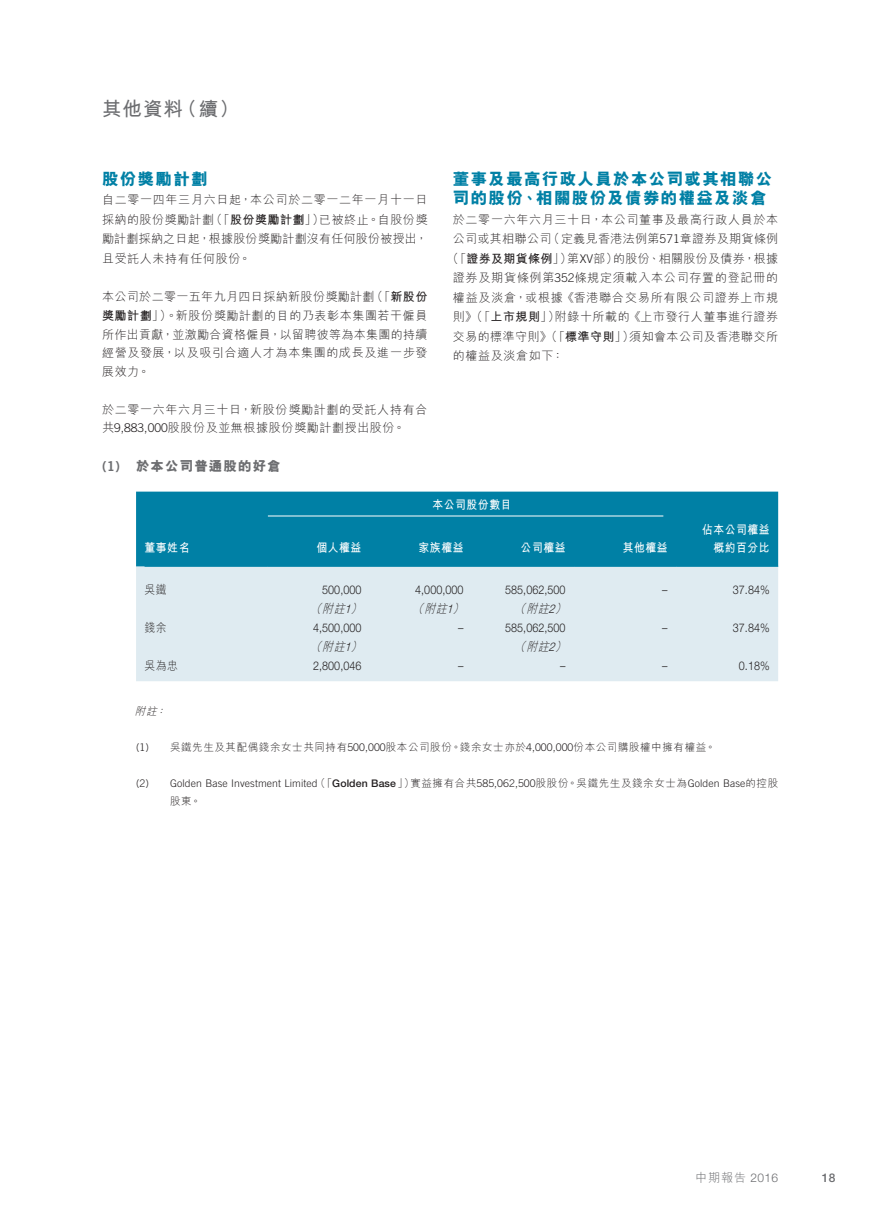
<style>
.page{position:relative;width:893px;height:1212px;background:#fff}
.page>*{position:absolute;margin:0;border:0;box-sizing:border-box;transform-origin:0 0}
.Body_Text{font:700 19.5px "M Hei HK";color:#6c6d70}
.Heading_1{font:800 16.5px/19.5px "M Hei HK";letter-spacing:.08em;color:#0080a5}
.Heading_2{font:800 13.5px "M Hei HK";letter-spacing:.08em;color:#6c6d70}
.Heading_2-2{font:13.5px "Trade Gothic LT Std Bd 2";color:#6c6d70}
.Body_Text-2{font:300 12px/18.8px "M Hei HK";letter-spacing:.055em;color:#231f20}
.Body_Text-3{font:300 12px "Helvetica Neue LT Std";letter-spacing:.005em;color:#231f20;scale:.9 1}
.Body_Text-4{font:300 12px/19.5px "M Hei HK";letter-spacing:.02em;color:#231f20}
.Body_Text-5{font:700 12px "M Hei HK";letter-spacing:.055em;color:#fff;scale:.9 1}
.Body_Text-6{font:700 12px "M Hei HK";letter-spacing:.035em;color:#231f20}
.Body_Text-7{font:italic 300 12px "M Hei HK";color:#231f20;scale:.9 1}
.Body_Text-8{font:300 12px "M Hei HK";letter-spacing:.025em;color:#231f20}
.Body_Text-9{font:300 12px "M Hei HK";letter-spacing:.035em;color:#231f20}
.t1{font:300 12px "M Hei HK";color:#6c6d70}
.Body_Text-10{font:300 12px "M Hei HK";letter-spacing:.03em;color:#231f20}
.Body_Text-11{font:300 12px "M Hei HK";letter-spacing:.055em;color:#231f20;scale:.9 1}
.Body_Text-12{font:italic 300 12px "Helvetica Neue LT Std";color:#231f20;scale:.9 1}
.t2{font:500 12px "Helvetica Neue LT Std";color:#6c6d70}
.Notes{font:300 10.5px "M Hei HK";letter-spacing:.06em;color:#231f20}
.Notes-2{font:300 10.5px "Trade Gothic LT Std";letter-spacing:.01em;color:#231f20}
.Notes-3{font:500 10.5px "Helvetica Neue LT Std";letter-spacing:.01em;color:#231f20}
.Notes-4{font:italic 300 10.5px "M Hei HK";color:#231f20}
.s1{font-weight:300}
.s2{font-weight:700}
.s3{font-family:"Trade Gothic LT Std"}
.s4{font-family:"Helvetica Neue LT Std"}
.s5{font-family:"M Hei HK";font-weight:300}
</style>
<div class="page">
<div style="left:136px;top:492px;width:642px;height:75px;background:#0080a5"></div>
<div style="left:136px;top:567px;width:642px;height:114px;background:#dfebf1"></div>
<hr style="left:268px;top:516px;width:395px;height:1px;background:#fff">
<hr style="left:145px;top:566px;width:123px;height:1px;background:#0080a5">
<hr style="left:268px;top:566px;width:102px;height:1px;background:#0080a5">
<hr style="left:370px;top:566px;width:102px;height:1px;background:#0080a5">
<hr style="left:472px;top:566px;width:102px;height:1px;background:#0080a5">
<hr style="left:574px;top:566px;width:102px;height:1px;background:#0080a5">
<hr style="left:676px;top:566px;width:102px;height:1px;background:#0080a5">
<p class="Body_Text" style="left:102px;top:94px;width:83px">其他資料</p>
<p class="Body_Text" style="left:177px;top:94px;width:63px">（續(</p>
<p class="Heading_1" style="left:102px;top:169px;width:107px">股份獎勵計劃</p>
<p class="Body_Text-2" style="left:102px;top:190px;width:327px;line-height:19.5px;text-align:right">自二零一四年三月六日起，本公司於二零一二年一月十一日已被終止。自股份獎</p>
<p class="Body_Text-6" style="left:210px;top:211px;width:115px"><span class="s1">（「</span>股份獎勵計劃<span class="s1">」）</span></p>
<p class="Body_Text-4" style="left:102px;top:209px;width:327px">採納的股份獎勵計劃<br>勵計劃採納之日起，根據股份獎勵計劃沒有任何股份被授出，且受託人未持有任何股份。</p>
<p class="Body_Text-6" style="left:371px;top:288px;width:58px"><span class="s1">（「</span>新股份</p>
<p class="Body_Text-2" style="left:102px;top:287px;width:327px">本公司於二零一五年九月四日採納新股份獎勵計劃<br><span class="s2">獎勵計劃</span>」）。新股份獎勵計劃的目的乃表彰本集團若干僱員所作出貢獻，並激勵合資格僱員，以留聘彼等為本集團的持續經營及發展，以及吸引合適人才為本集團的成長及進一步發展效力。</p>
<p class="Body_Text-2" style="left:102px;top:400px;width:327px">於二零一六年六月三十日，新股份獎勵計劃的受託人持有合共<span class="s3">9,883,000</span>股股份及並無根據股份獎勵計劃授出股份。</p>
<p class="Heading_2-2" style="left:102px;top:458px;width:20px">1( )</p>
<p class="Heading_2" style="left:136px;top:460px;width:146px">於本公司普通股的好倉</p>
<p class="Heading_1" style="left:453px;top:169px;width:321px">董事及最高行政人員於本公司或其相聯公司的股份、相關股份及債券的權益及淡倉</p>
<p class="Body_Text-2" style="left:453px;top:209px;width:327px;line-height:19.5px;text-align:right">於二零一六年六月三十日，本公司董事及最高行政人員於本（定義見香港法例第<span class="s3">571</span>章證券及期貨條例</p>
<p class="Body_Text-10" style="left:453px;top:233px;width:100px">公司或其相聯公司</p>
<p class="Body_Text-6" style="left:447px;top:250px;width:127px"><span class="s1">（「</span>證券及期貨條例<span class="s1">」）</span></p>
<p class="Body_Text-2" style="left:453px;top:268px;width:327px">證券及期貨條例第<span class="s3">352</span>條規定須載入本公司存置的登記冊的</p>
<p class="Body_Text-2" style="left:453px;top:288px;width:327px">權益及淡倉，或根據《香港聯合交易所有限公司證券上市規</p>
<p class="Body_Text-2" style="left:555px;top:307px;width:225px">附錄十所載的《上市發行人董事進行證券</p>
<p class="Body_Text-2" style="left:567px;top:249px;width:52px">第<span class="s3">XV</span>部）</p>
<p class="Body_Text-8" style="left:613px;top:252px;width:167px">的股份、相關股份及債券，根據</p>
<p class="Body_Text-2" style="left:453px;top:307px;width:108px">則》（「<span class="s2">上市規則</span>」）</p>
<p class="Body_Text-2" style="left:453px;top:326px;width:183px;line-height:19.5px">交易的標準守則》（「<span class="s2">標準守則</span>」）的權益及淡倉如下：</p>
<p class="Body_Text-9" style="left:629px;top:330px;width:150px">須知會本公司及香港聯交所</p>
<p class="Body_Text-5" style="left:432px;top:496px;width:89px">本公司股份數目</p>
<p class="Body_Text-5" style="left:145px;top:539px;width:51px">董事姓名</p>
<p class="Body_Text-11" style="left:145px;top:584px;width:26px">吳鐵</p>
<p class="Body_Text-5" style="left:317px;top:539px;width:51px">個人權益</p>
<p class="Body_Text-3" style="left:322px;top:583px;width:45px">500,000</p>
<p class="Body_Text-5" style="left:419px;top:539px;width:51px">家族權益</p>
<p class="Body_Text-3" style="left:415px;top:583px;width:55px">4,000,000</p>
<p class="Body_Text-5" style="left:521px;top:539px;width:51px">公司權益</p>
<p class="Body_Text-3" style="left:505px;top:583px;width:69px">585,062,500</p>
<p class="Body_Text-5" style="left:623px;top:539px;width:51px">其他權益</p>
<p class="Body_Text-3" style="left:662px;top:583px;width:7px">–</p>
<p class="Body_Text-5" style="left:702px;top:520px;width:77px">佔本公司權益</p>
<p class="Body_Text-5" style="left:713px;top:539px;width:64px">概約百分比</p>
<p class="Body_Text-3" style="left:733px;top:583px;width:42px">37.84%</p>
<p class="Body_Text-7" style="left:310px;top:603px;width:17px">（</p>
<p class="Body_Text-7" style="left:322px;top:603px;width:48px">附註）</p>
<p class="Body_Text-7" style="left:412px;top:603px;width:17px">（</p>
<p class="Body_Text-7" style="left:424px;top:603px;width:48px">附註）</p>
<p class="Body_Text-7" style="left:514px;top:603px;width:17px">（</p>
<p class="Body_Text-7" style="left:549px;top:603px;width:24px">(<span class="s4">2</span></p>
<p class="Body_Text-7" style="left:526px;top:603px;width:30px">附註</p>
<p class="Body_Text-12" style="left:345px;top:602px;width:12px">1</p>
<p class="Body_Text-12" style="left:447px;top:602px;width:12px">1</p>
<p class="Body_Text-11" style="left:145px;top:621px;width:26px">錢余</p>
<p class="Body_Text-3" style="left:313px;top:620px;width:55px">4,500,000</p>
<p class="Body_Text-3" style="left:458px;top:620px;width:7px">–</p>
<p class="Body_Text-3" style="left:505px;top:620px;width:69px">585,062,500</p>
<p class="Body_Text-3" style="left:662px;top:620px;width:7px">–</p>
<p class="Body_Text-3" style="left:733px;top:620px;width:42px">37.84%</p>
<p class="Body_Text-7" style="left:310px;top:640px;width:17px">（</p>
<p class="Body_Text-7" style="left:322px;top:640px;width:48px">附註）</p>
<p class="Body_Text-7" style="left:514px;top:640px;width:17px">（</p>
<p class="Body_Text-7" style="left:549px;top:640px;width:24px">(<span class="s4">2</span></p>
<p class="Body_Text-7" style="left:526px;top:640px;width:30px">附註</p>
<p class="Body_Text-12" style="left:345px;top:639px;width:12px">1</p>
<p class="Body_Text-11" style="left:145px;top:659px;width:39px">吳為忠</p>
<p class="Notes-4" style="left:155px;top:706px;width:15px">：</p>
<p class="Notes-4" style="left:135px;top:706px;width:26px">附註</p>
<p class="Body_Text-3" style="left:313px;top:658px;width:55px">2,800,046</p>
<p class="Body_Text-3" style="left:458px;top:658px;width:7px">–</p>
<p class="Body_Text-3" style="left:560px;top:658px;width:7px">–</p>
<p class="Body_Text-3" style="left:662px;top:658px;width:7px">–</p>
<p class="Body_Text-3" style="left:739px;top:658px;width:36px">0.18%</p>
<p class="Notes-2" style="left:136px;top:741px;width:14px">)1(</p>
<p class="Notes-2" style="left:136px;top:777px;width:14px">)2(</p>
<p class="Notes" style="left:170px;top:742px;width:547px">吳鐵先生及其配偶錢余女士共同持有<span class="s3">500,000</span>股本公司股份。錢余女士亦於<span class="s3">4,000,000</span>份本公司購股權中擁有權益。</p>
<p class="Notes" style="left:410px;top:778px;width:369px">實益擁有合共<span class="s3">585,062,500</span>股股份。吳鐵先生及錢余女士為<span class="s3">Golden Base</span>的控股</p>
<p class="Notes-3" style="left:315px;top:777px;width:101px"><span class="s5">（「</span>Golden Base <span class="s5">」）</span></p>
<p class="Notes-2" style="left:170px;top:777px;width:149px">Golden Base Investment Limited</p>
<p class="Notes" style="left:170px;top:796px;width:32px">股東。</p>
<p class="t1" style="left:695px;top:1171px;width:84px">中期報告 <span class="s4">2016</span></p>
<p class="t2" style="left:822px;top:1170px;width:15px">18</p>
</div>
